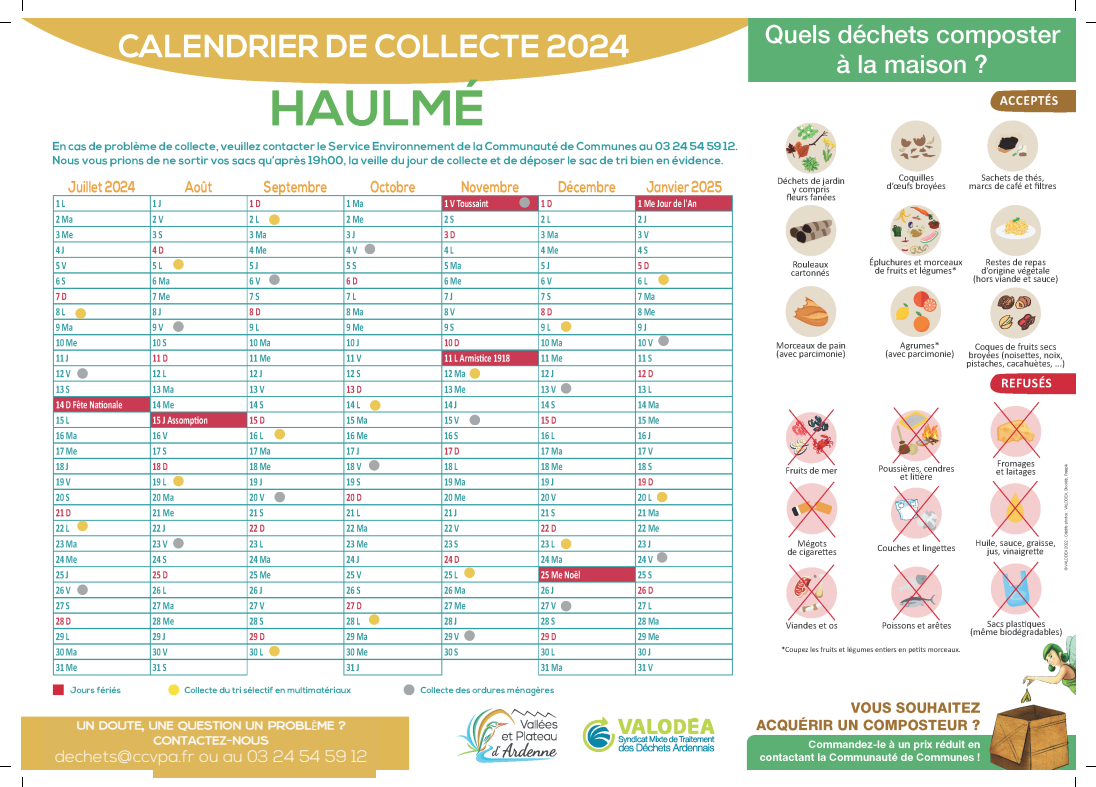
<style>
.page{position:relative;width:1096px;height:787px;background:#fff}
.page>*{position:absolute;margin:0;border:0;box-sizing:border-box;transform-origin:0 0}
.t1{font:700 50px "Nexa";color:#63b35e}
.t2{font:300 16.62px "Nexa";color:#fff}
.t3{font:10.75px/14.2px "Jera Sans JL";color:#fdfcfd;text-align:center}
.s1{font-family:"Noto Sans"}
</style>
<div class="page">
<img style="left:22px;top:18px;width:1052px;height:751px">
<div style="left:44px;top:719px;width:335px;height:49px;background:#ddb75c"></div>
<div style="left:153px;top:719px;width:212px;height:58px;background:#ddb75a"></div>
<div style="left:163px;top:721px;width:212px;height:56px;background:#ddb75a"></div>
<div style="left:77px;top:368px;width:11px;height:11px;background:#a6a9ab;border-radius:50%"></div>
<div style="left:75px;top:308px;width:11px;height:11px;background:#ebc855;border-radius:50%"></div>
<div style="left:77px;top:584px;width:11px;height:11px;background:#a6a9ab;border-radius:50%"></div>
<div style="left:77px;top:521px;width:11px;height:10px;background:#ebc855;border-radius:50%"></div>
<div style="left:173px;top:321px;width:11px;height:11px;background:#a6a9ab;border-radius:50%"></div>
<div style="left:173px;top:259px;width:11px;height:11px;background:#ebc855;border-radius:50%"></div>
<div style="left:173px;top:538px;width:11px;height:10px;background:#a6a9ab;border-radius:50%"></div>
<div style="left:173px;top:476px;width:11px;height:10px;background:#ebc855;border-radius:50%"></div>
<div style="left:269px;top:274px;width:11px;height:11px;background:#a6a9ab;border-radius:50%"></div>
<div style="left:269px;top:214px;width:11px;height:11px;background:#ebc855;border-radius:50%"></div>
<div style="left:274px;top:492px;width:11px;height:10px;background:#a6a9ab;border-radius:50%"></div>
<div style="left:274px;top:429px;width:11px;height:10px;background:#ebc855;border-radius:50%"></div>
<div style="left:269px;top:646px;width:11px;height:10px;background:#ebc855;border-radius:50%"></div>
<div style="left:369px;top:460px;width:10px;height:11px;background:#a6a9ab;border-radius:50%"></div>
<div style="left:370px;top:400px;width:10px;height:11px;background:#ebc855;border-radius:50%"></div>
<div style="left:469px;top:415px;width:11px;height:10px;background:#a6a9ab;border-radius:50%"></div>
<div style="left:469px;top:368px;width:11px;height:11px;background:#ebc855;border-radius:50%"></div>
<div style="left:464px;top:630px;width:11px;height:11px;background:#a6a9ab;border-radius:50%"></div>
<div style="left:464px;top:567px;width:11px;height:11px;background:#ebc855;border-radius:50%"></div>
<div style="left:560px;top:383px;width:11px;height:11px;background:#a6a9ab;border-radius:50%"></div>
<div style="left:560px;top:321px;width:11px;height:11px;background:#ebc855;border-radius:50%"></div>
<div style="left:560px;top:601px;width:11px;height:10px;background:#a6a9ab;border-radius:50%"></div>
<div style="left:560px;top:539px;width:11px;height:10px;background:#ebc855;border-radius:50%"></div>
<div style="left:658px;top:335px;width:10px;height:11px;background:#a6a9ab;border-radius:50%"></div>
<div style="left:658px;top:274px;width:10px;height:11px;background:#ebc855;border-radius:50%"></div>
<div style="left:656px;top:552px;width:11px;height:11px;background:#a6a9ab;border-radius:50%"></div>
<div style="left:656px;top:492px;width:11px;height:10px;background:#ebc855;border-radius:50%"></div>
<div style="left:364px;top:244px;width:11px;height:10px;background:#a6a9ab;border-radius:50%"></div>
<div style="left:519px;top:197px;width:11px;height:11px;background:#a6a9ab;border-radius:50%"></div>
<div style="left:369px;top:614px;width:10px;height:11px;background:#ebc855;border-radius:50%"></div>
<h1 class="t1" style="left:270px;top:79px;width:216px">HAULMÉ</h1>
<p class="t3" style="left:77px;top:718px;width:270px">UN DOUTE, UNE QUESTION UN PROBL<span class="s1">È</span>ME ?<br>CONTACTEZ-NOUS</p>
<h2 class="t2" style="left:55px;top:746px;width:314px">dechets@ccvpa.fr ou au 03 24 54 59 12</h2>
</div>
